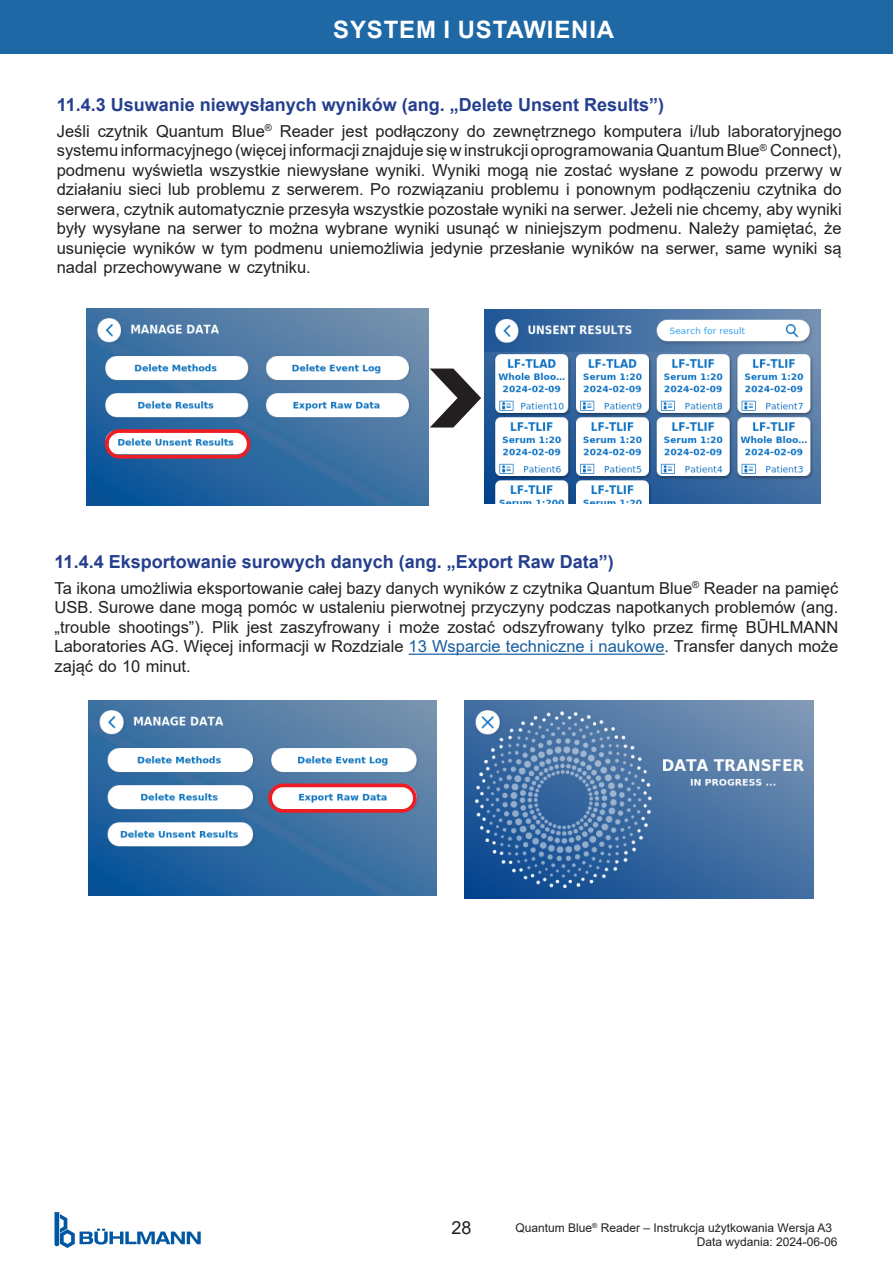
<style>
.page{position:relative;width:893px;height:1263px;background:#fff}
.page>*{position:absolute;margin:0;border:0;box-sizing:border-box;transform-origin:0 0}
.t1{font:700 24px "Arial";letter-spacing:.035em;color:#fff}
.t2{font:700 18px "Arial";color:#253f8e}
.t3{font:18px "Arial";color:#231f20}
.t4{font:16.5px/19.5px "Arial";color:#231f20;text-align:justify}
.t5{font:12px/14.4px "Arial";color:#231f20}
.s1{color:#175d9e}
</style>
<div class="page">
<div style="left:0;top:0;width:893px;height:53px;background:#1e68a6"></div>
<svg style="left:54px;top:1212px;width:147px;height:36px"></svg>
<hr style="left:409px;top:654px;width:255px;height:1px;background:#175d9e">
<img style="left:464px;top:701px;width:349px;height:197px">
<img style="left:87px;top:308px;width:341px;height:198px">
<svg style="left:103px;top:427px;width:149px;height:33px"></svg>
<svg style="left:430px;top:369px;width:51px;height:58px"></svg>
<img style="left:484px;top:309px;width:336px;height:195px">
<img style="left:88px;top:701px;width:348px;height:195px">
<svg style="left:266px;top:782px;width:152px;height:33px"></svg>
<h1 class="t1" style="left:333px;top:12px;width:283px">SYSTEM I USTAWIENIA</h1>
<p class="t2" style="left:57px;top:92px;width:609px">11.4.3 Usuwanie niewysłanych wyników (ang. „Delete Unsent Results”)</p>
<p class="t4" style="left:57px;top:121px;width:786px">Jeśli czytnik Quantum Blue<sup>®</sup> Reader jest podłączony do zewnętrznego komputera i/lub laboratoryjnego systemu informacyjnego (więcej informacji znajduje się w instrukcji oprogramowania Quantum Blue<sup>®</sup> Connect), podmenu wyświetla wszystkie niewysłane wyniki. Wyniki mogą nie zostać wysłane z powodu przerwy w działaniu sieci lub problemu z serwerem. Po rozwiązaniu problemu i ponownym podłączeniu czytnika do serwera, czytnik automatycznie przesyła wszystkie pozostałe wyniki na serwer. Jeżeli nie chcemy, aby wyniki były wysyłane na serwer to można wybrane wyniki usunąć w niniejszym podmenu. Należy pamiętać, że usunięcie wyników w tym podmenu uniemożliwia jedynie przesłanie wyników na serwer, same wyniki są nadal przechowywane w czytniku.</p>
<p class="t2" style="left:55px;top:549px;width:561px">11.4.4 Eksportowanie surowych danych (ang. „Export Raw Data”)</p>
<p class="t4" style="left:55px;top:578px;width:785px;text-align:left">Ta ikona umożliwia eksportowanie całej bazy danych wyników z czytnika Quantum Blue<sup>®</sup> Reader na pamięć USB. Surowe dane mogą pomóc w ustaleniu pierwotnej przyczyny podczas napotkanych problemów (ang. „trouble shootings”). Plik jest zaszyfrowany i może zostać odszyfrowany tylko przez firmę BŪHLMANN Laboratories AG. Więcej informacji w Rozdziale <span class="s1">13 Wsparcie techniczne i naukowe</span>. Transfer danych może zająć do 10 minut.</p>
<p class="t3" style="left:451px;top:1215px;width:22px">28</p>
<p class="t5" style="left:697px;top:1220px;width:142px;text-indent:-181px">Quantum Blue<sup>®</sup> Reader – Instrukcja użytkowania Wersja A3<br>Data wydania: 2024-06-06</p>
</div>
